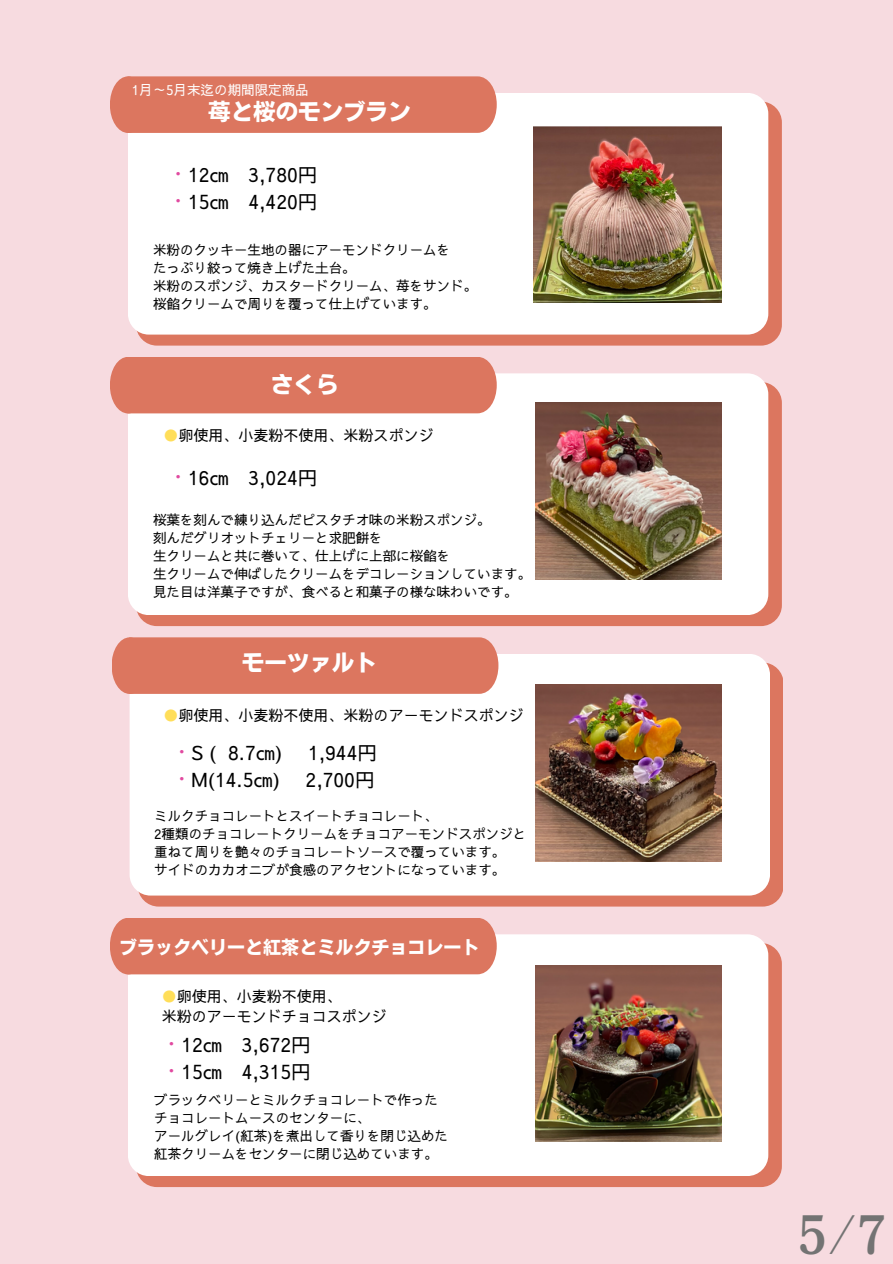
<style>
.page{position:relative;width:893px;height:1264px;background:#fff}
.page>*{position:absolute;margin:0;border:0;box-sizing:border-box;transform-origin:0 0}
.t1{font:48.45px "Nud Motoya Mincho Std W6";color:#737373}
.t2{font:22.5px "Nud Motoya Cedar Std W6";color:#fff}
.t3{font:500 19.5px/27px "Sawarabi Gothic";color:#000}
.t4{font:18px "Nud Motoya Cedar Std W6";color:#fff}
.t5{font:500 15px "Sawarabi Gothic";color:#000}
.t6{font:500 13.5px "Sawarabi Gothic";color:#000}
.t7{font:500 13.5px "Sawarabi Gothic";color:#fff}
.s1{color:#e14aa0}
.s2{color:#ffde59}
</style>
<div class="page">
<div style="left:0;top:0;width:892px;height:1263px;background:#f7dbe0"></div>
<div style="left:136px;top:101px;width:645px;height:244px;background:#dc765f;border-radius:21px"></div>
<div style="left:128px;top:93px;width:640px;height:241px;background:#fff;border-radius:21px"></div>
<div style="left:110px;top:76px;width:386px;height:57px;background:#dc765f"></div>
<div style="left:136px;top:382px;width:645px;height:244px;background:#dc765f;border-radius:21px"></div>
<div style="left:128px;top:373px;width:640px;height:242px;background:#fff;border-radius:21px"></div>
<div style="left:110px;top:357px;width:386px;height:56px;background:#dc765f"></div>
<div style="left:138px;top:662px;width:645px;height:244px;background:#dc765f;border-radius:21px"></div>
<div style="left:130px;top:654px;width:639px;height:241px;background:#fff;border-radius:21px"></div>
<div style="left:112px;top:637px;width:386px;height:57px;background:#dc765f"></div>
<img style="left:533px;top:126px;width:188px;height:177px">
<div style="left:136px;top:943px;width:645px;height:243px;background:#dc765f;border-radius:21px"></div>
<div style="left:128px;top:934px;width:640px;height:241px;background:#fff;border-radius:21px"></div>
<div style="left:110px;top:918px;width:386px;height:56px;background:#dc765f"></div>
<img style="left:535px;top:965px;width:186px;height:176px">
<img style="left:535px;top:684px;width:186px;height:177px">
<img style="left:535px;top:403px;width:186px;height:176px">
<p class="t7" style="left:132px;top:84px;width:178px">1月～5月末迄の期間限定商品</p>
<p class="t2" style="left:208px;top:100px;width:204px">苺と桜のモンブラン</p>
<h4 class="t3" style="left:168px;top:162px;width:150px"><span class="s1">・</span>12㎝ 3,780円<span class="s1">・</span>15㎝ 4,420円</h4>
<p class="t6" style="left:153px;top:243px;width:299px">米粉のクッキー生地の器にアーモンドクリームを</p>
<p class="t6" style="left:153px;top:261px;width:204px">たっぷり絞って焼き上げた土台。</p>
<p class="t6" style="left:153px;top:279px;width:326px">米粉のスポンジ、カスタードクリーム、苺をサンド。</p>
<p class="t6" style="left:153px;top:297px;width:285px">桜餡クリームで周りを覆って仕上げています。</p>
<p class="t2" style="left:271px;top:373px;width:69px">さくら</p>
<p class="t5" style="left:164px;top:428px;width:271px"><span class="s2">●</span>卵使用、小麦粉不使用、米粉スポンジ</p>
<p class="t3" style="left:168px;top:465px;width:150px"><span class="s1">・</span>16㎝ 3,024円</p>
<h2 class="t6" style="left:153px;top:514px;width:339px">桜葉を刻んで練り込んだピスタチオ味の米粉スポンジ。</h2>
<p class="t6" style="left:153px;top:532px;width:231px">刻んだグリオットチェリーと求肥餅を</p>
<h3 class="t6" style="left:153px;top:550px;width:299px">生クリームと共に巻いて、仕上げに上部に桜餡を</h3>
<p class="t6" style="left:153px;top:568px;width:380px">生クリームで伸ばしたクリームをデコレーションしています。</p>
<p class="t6" style="left:153px;top:586px;width:366px">見た目は洋菓子ですが、食べると和菓子の様な味わいです。</p>
<p class="t2" style="left:242px;top:651px;width:136px">モーツァルト</p>
<h2 class="t5" style="left:164px;top:709px;width:361px"><span class="s2">●</span>卵使用、小麦粉不使用、米粉のアーモンドスポンジ</h2>
<p class="t3" style="left:172px;top:739px;width:112px"><span class="s1">・</span>S ( 8.7㎝)</p>
<p class="t3" style="left:308px;top:739px;width:70px">1,944円</p>
<p class="t3" style="left:172px;top:766px;width:110px"><span class="s1">・</span>M(14.5㎝)</p>
<p class="t3" style="left:305px;top:766px;width:70px">2,700円</p>
<p class="t6" style="left:154px;top:809px;width:285px">ミルクチョコレートとスイートチョコレート、</p>
<p class="t6" style="left:154px;top:827px;width:373px">2種類のチョコレートクリームをチョコアーモンドスポンジと</p>
<p class="t6" style="left:154px;top:845px;width:353px">重ねて周りを艶々のチョコレートソースで覆っています。</p>
<h4 class="t6" style="left:154px;top:863px;width:353px">サイドのカカオニブが食感のアクセントになっています。</h4>
<p class="t4" style="left:119px;top:938px;width:362px">ブラックベリーと紅茶とミルクチョコレート</p>
<p class="t5" style="left:162px;top:989px;width:181px"><span class="s2">●</span>卵使用、小麦粉不使用、</p>
<p class="t5" style="left:162px;top:1009px;width:226px">米粉のアーモンドチョコスポンジ</p>
<h4 class="t3" style="left:162px;top:1032px;width:150px"><span class="s1">・</span>12㎝ 3,672円<span class="s1">・</span>15㎝ 4,315円</h4>
<p class="t6" style="left:154px;top:1094px;width:285px">ブラックベリーとミルクチョコレートで作った</p>
<p class="t6" style="left:154px;top:1112px;width:218px">チョコレートムースのセンターに、</p>
<p class="t6" style="left:154px;top:1130px;width:295px">アールグレイ(紅茶)を煮出して香りを閉じ込めた</p>
<p class="t6" style="left:154px;top:1148px;width:285px">紅茶クリームをセンターに閉じ込めています。</p>
<h1 class="t1" style="left:797px;top:1209px;width:91px">5/7</h1>
</div>
